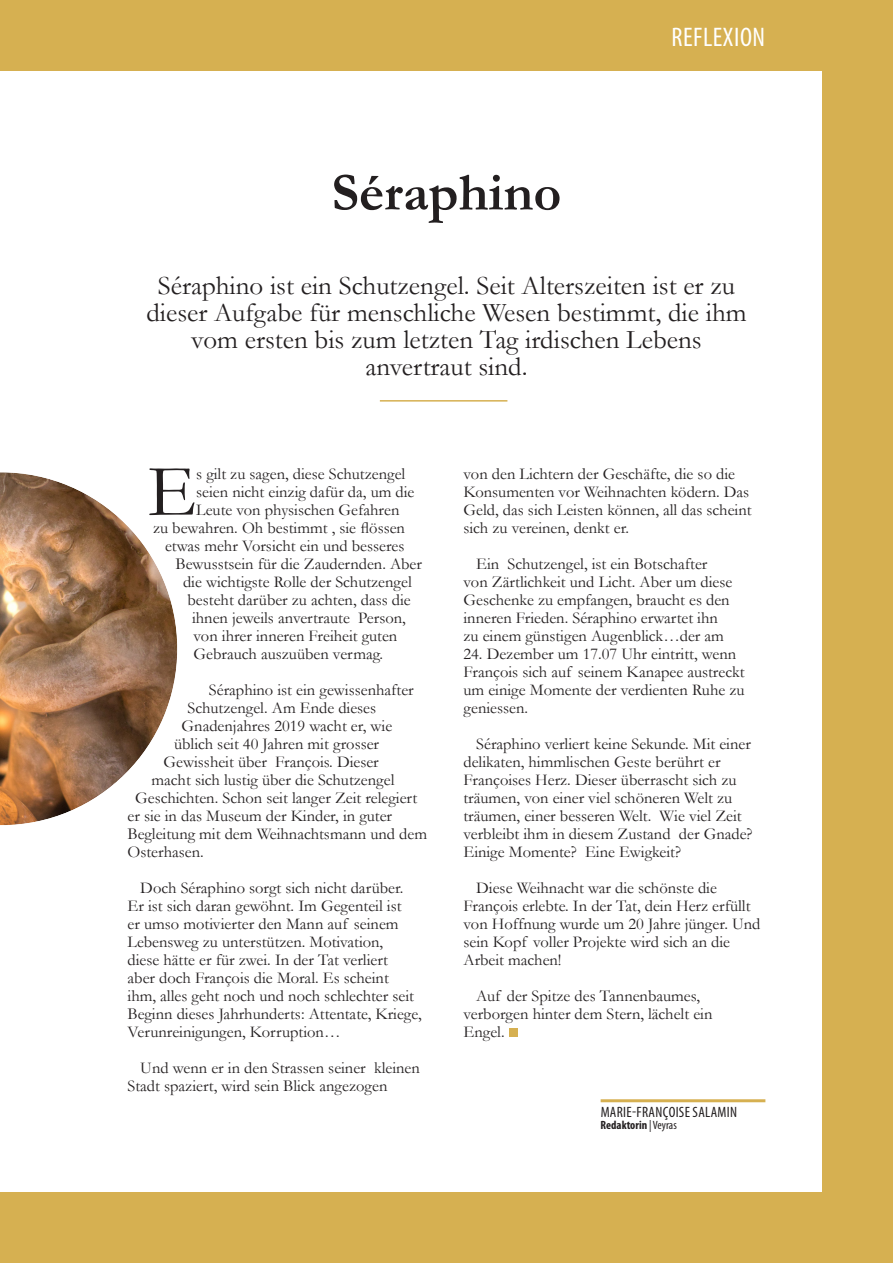
<style>
.page{position:relative;width:893px;height:1263px;background:#d6b051}
.page>*{position:absolute;margin:0;border:0;box-sizing:border-box;transform-origin:0 0}
.t1{font:74.25px "Garamond";color:#231f20}
.t2{font:700 54px "Garamond";color:#231f20}
.t3{font:27px/27px "Garamond";color:#231f20;text-align:center}
.t4{font:condensed 27px "Myriad Pro";letter-spacing:.02em;color:#fff}
.t5{font:16.5px/18px "Garamond";color:#231f20}
.t6{font:condensed 15px "Myriad Pro";letter-spacing:.02em;color:#231f20}
.t7{font:700 condensed 12px "Myriad Pro";color:#231f20}
.s1{font-weight:400}
</style>
<div class="page">
<div style="left:0;top:71px;width:822px;height:1121px;background:#fff"></div>
<div style="left:509px;top:1028px;width:8px;height:9px;background:#d6b051"></div>
<hr style="left:601px;top:1099px;width:164px;height:3px;background:#d6b051">
<hr style="left:380px;top:400px;width:127px;height:2px;background:#d6b051">
<img style="left:0;top:472px;width:178px;height:354px">
<p class="t2" style="left:331px;top:156px;width:232px">Séraphino</p>
<p class="t4" style="left:671px;top:21px;width:95px">REFLEXION</p>
<p class="t3" style="left:146px;top:271px;width:602px">Séraphino ist ein Schutzengel. Seit Alterszeiten ist er zu dieser Aufgabe für menschliche Wesen bestimmt, die ihm vom ersten bis zum letzten Tag irdischen Lebens anvertraut sind.</p>
<p class="t1" style="left:148px;top:441px;width:50px">E</p>
<p class="t5" style="left:196px;top:464px;width:211px">s gilt zu sagen, diese Schutzengel</p>
<p class="t5" style="left:196px;top:482px;width:220px">seien nicht einzig dafür da, um die</p>
<p class="t5" style="left:196px;top:500px;width:205px">Leute von physischen Gefahren</p>
<p class="t5" style="left:153px;top:518px;width:253px">zu bewahren. Oh bestimmt , sie flössen</p>
<p class="t5" style="left:165px;top:536px;width:241px">etwas mehr Vorsicht ein und besseres</p>
<p class="t5" style="left:176px;top:554px;width:248px">Bewusstsein für die Zaudernden. Aber</p>
<p class="t5" style="left:183px;top:572px;width:230px">die wichtigste Rolle der Schutzengel</p>
<p class="t5" style="left:188px;top:590px;width:225px">besteht darüber zu achten, dass die</p>
<p class="t5" style="left:192px;top:608px;width:215px">ihnen jeweils anvertraute Person,</p>
<p class="t5" style="left:194px;top:626px;width:205px">von ihrer inneren Freiheit guten</p>
<p class="t5" style="left:194px;top:644px;width:191px">Gebrauch auszuüben vermag.</p>
<p class="t5" style="left:209px;top:680px;width:206px">Séraphino ist ein gewissenhafter</p>
<p class="t5" style="left:188px;top:698px;width:190px">Schutzengel. Am Ende dieses</p>
<p class="t5" style="left:182px;top:716px;width:212px">Gnadenjahres 2019 wacht er, wie</p>
<p class="t5" style="left:174px;top:734px;width:207px">üblich seit 40 Jahren mit grosser</p>
<p class="t5" style="left:164px;top:752px;width:217px">Gewissheit über François. Dieser</p>
<p class="t5" style="left:152px;top:770px;width:244px">macht sich lustig über die Schutzengel</p>
<p class="t5" style="left:135px;top:788px;width:284px">Geschichten. Schon seit langer Zeit relegiert</p>
<p class="t5" style="left:128px;top:806px;width:266px">er sie in das Museum der Kinder, in guter</p>
<p class="t5" style="left:128px;top:824px;width:301px">Begleitung mit dem Weihnachtsmann und dem</p>
<p class="t5" style="left:128px;top:842px;width:78px">Osterhasen.</p>
<p class="t5" style="left:128px;top:878px;width:296px;text-indent:13px">Doch Séraphino sorgt sich nicht darüber.<br>Er ist sich daran gewöhnt. Im Gegenteil ist<br>er umso motivierter den Mann auf seinem Lebensweg zu unterstützen. Motivation,<br>diese hätte er für zwei. In der Tat verliert<br>aber doch François die Moral. Es scheint<br>ihm, alles geht noch und noch schlechter seit Beginn dieses Jahrhunderts: Attentate, Kriege, Verunreinigungen, Korruption…</p>
<p class="t5" style="left:128px;top:1058px;width:294px;text-indent:13px">Und wenn er in den Strassen seiner kleinen<br>Stadt spaziert, wird sein Blick angezogen</p>
<p class="t5" style="left:463px;top:464px;width:290px">von den Lichtern der Geschäfte, die so die Konsumenten vor Weihnachten ködern. Das Geld, das sich Leisten können, all das scheint sich zu vereinen, denkt er.</p>
<p class="t5" style="left:463px;top:554px;width:270px;text-indent:13px">Ein Schutzengel, ist ein Botschafter von Zärtlichkeit und Licht. Aber um diese Geschenke zu empfangen, braucht es den inneren Frieden. Séraphino erwartet ihn zu einem günstigen Augenblick…der am</p>
<p class="t5" style="left:463px;top:644px;width:283px">24. Dezember um 17.07 Uhr eintritt, wenn François sich auf seinem Kanapee austreckt um einige Momente der verdienten Ruhe zu geniessen.</p>
<p class="t5" style="left:463px;top:734px;width:291px;text-indent:13px">Séraphino verliert keine Sekunde. Mit einer delikaten, himmlischen Geste berührt er Françoises Herz. Dieser überrascht sich zu träumen, von einer viel schöneren Welt zu träumen, einer besseren Welt. Wie viel Zeit verbleibt ihm in diesem Zustand der Gnade?<br>Einige Momente? Eine Ewigkeit?</p>
<p class="t5" style="left:463px;top:878px;width:298px;text-indent:13px">Diese Weihnacht war die schönste die François erlebte. In der Tat, dein Herz erfüllt von Hoffnung wurde um 20 Jahre jünger. Und sein Kopf voller Projekte wird sich an die Arbeit machen!</p>
<p class="t5" style="left:463px;top:986px;width:250px;text-indent:13px">Auf der Spitze des Tannenbaumes, verborgen hinter dem Stern, lächelt ein<br>Engel.</p>
<p class="t6" style="left:601px;top:1103px;width:138px">MARIE-FRANÇOISE SALAMIN</p>
<p class="t7" style="left:601px;top:1118px;width:78px">Redaktorin <span class="s1">| Veyras</span></p>
</div>
